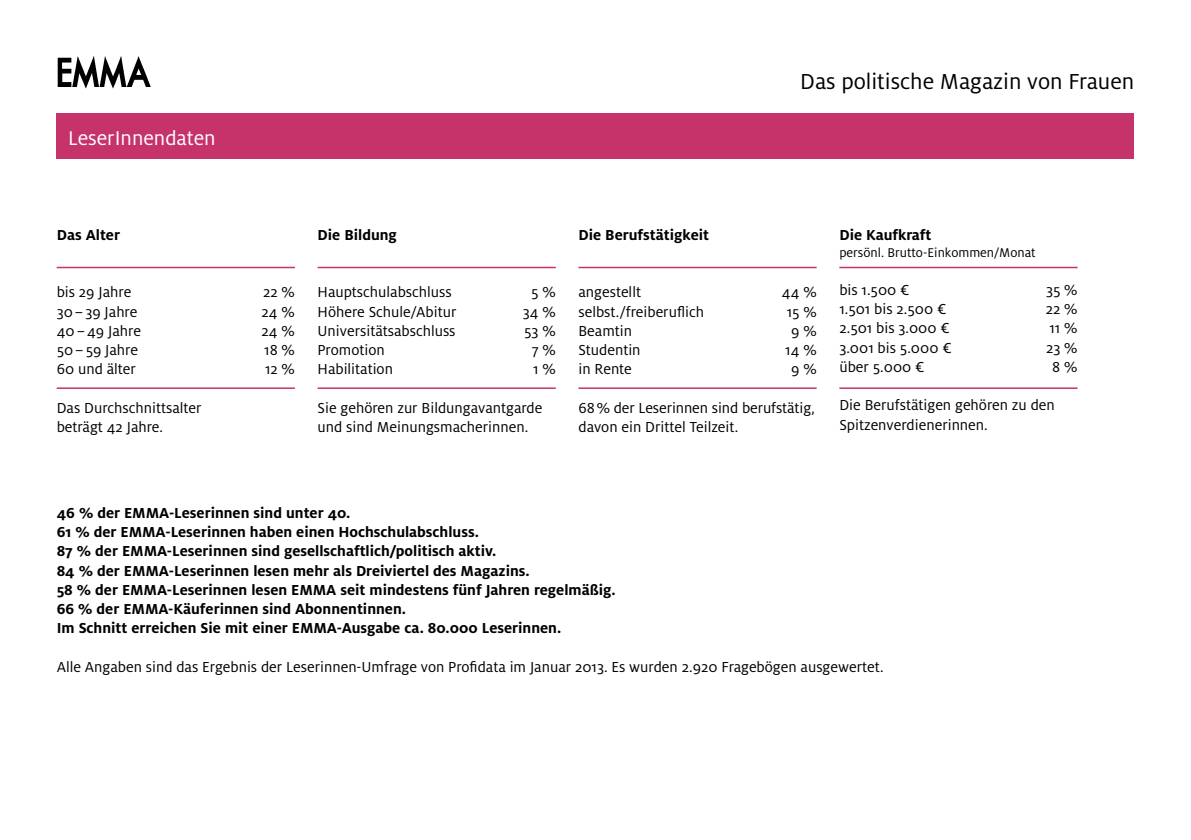
<style>
.page{position:relative;width:1191px;height:840px;background:#fff}
.page>*{position:absolute;margin:0;border:0;box-sizing:border-box;transform-origin:0 0}
.t1{font:24px "Milo Pro";color:#000}
.t2{font:22px "Milo Pro";color:#fff}
.t3{font:16px/19.2px "Milo Pro";color:#000}
.t4{font:700 16px/19.2px "Milo Pro";color:#000}
.t5{font:14px "Milo Pro";color:#000}
</style>
<div class="page">
<div style="left:57px;top:113px;width:1077px;height:46px;background:#c6336a"></div>
<img style="left:57px;top:56px;width:94px;height:33px">
<hr style="left:57px;top:266px;width:238px;height:2px;background:#c6336a">
<hr style="left:57px;top:387px;width:238px;height:2px;background:#c6336a">
<hr style="left:839px;top:266px;width:238px;height:2px;background:#c6336a">
<hr style="left:839px;top:387px;width:238px;height:2px;background:#c6336a">
<hr style="left:578px;top:266px;width:238px;height:2px;background:#c6336a">
<hr style="left:578px;top:387px;width:238px;height:2px;background:#c6336a">
<hr style="left:317px;top:266px;width:239px;height:2px;background:#c6336a">
<hr style="left:317px;top:387px;width:239px;height:2px;background:#c6336a">
<h2 class="t2" style="left:68px;top:126px;width:149px">LeserInnendaten</h2>
<h1 class="t1" style="left:800px;top:68px;width:335px">Das politische Magazin von Frauen</h1>
<p class="t4" style="left:57px;top:225px;width:65px">Das Alter</p>
<p class="t3" style="left:57px;top:283px;width:76px">bis 29 Jahre</p>
<p class="t3" style="left:263px;top:283px;width:33px">22 %</p>
<p class="t3" style="left:57px;top:302px;width:82px">30–39 Jahre</p>
<p class="t3" style="left:262px;top:302px;width:35px">24 %</p>
<p class="t3" style="left:57px;top:321px;width:86px">40–49 Jahre</p>
<p class="t3" style="left:262px;top:321px;width:35px">24 %</p>
<p class="t3" style="left:57px;top:340px;width:83px">50–59 Jahre</p>
<p class="t3" style="left:264px;top:340px;width:32px">18 %</p>
<p class="t3" style="left:57px;top:359px;width:81px">60 und älter</p>
<p class="t3" style="left:265px;top:359px;width:31px">12 %</p>
<p class="t3" style="left:57px;top:398px;width:146px">Das Durchschnittsalter beträgt 42 Jahre.</p>
<p class="t4" style="left:317px;top:225px;width:81px">Die Bildung</p>
<p class="t3" style="left:317px;top:283px;width:136px">Hauptschulabschluss</p>
<p class="t3" style="left:531px;top:283px;width:26px">5 %</p>
<p class="t3" style="left:317px;top:302px;width:140px">Höhere Schule/Abitur</p>
<p class="t3" style="left:523px;top:302px;width:35px">34 %</p>
<p class="t3" style="left:317px;top:321px;width:139px">Universitätsabschluss</p>
<p class="t3" style="left:524px;top:321px;width:33px">53 %</p>
<p class="t3" style="left:317px;top:340px;width:69px">Promotion</p>
<p class="t3" style="left:532px;top:340px;width:26px">7 %</p>
<p class="t3" style="left:317px;top:359px;width:77px">Habilitation</p>
<p class="t3" style="left:533px;top:359px;width:24px">1 %</p>
<p class="t3" style="left:317px;top:398px;width:226px">Sie gehören zur Bildungavantgarde und sind Meinungsmacherinnen.</p>
<p class="t4" style="left:578px;top:225px;width:132px">Die Berufstätigkeit</p>
<p class="t3" style="left:578px;top:283px;width:64px">angestellt</p>
<p class="t3" style="left:782px;top:283px;width:36px">44 %</p>
<p class="t3" style="left:578px;top:302px;width:127px">selbst./freiberuflich</p>
<p class="t3" style="left:786px;top:302px;width:31px">15 %</p>
<p class="t3" style="left:578px;top:321px;width:55px">Beamtin</p>
<p class="t3" style="left:791px;top:321px;width:27px">9 %</p>
<p class="t3" style="left:578px;top:340px;width:64px">Studentin</p>
<p class="t3" style="left:785px;top:340px;width:33px">14 %</p>
<p class="t3" style="left:578px;top:359px;width:55px">in Rente</p>
<p class="t3" style="left:791px;top:359px;width:27px">9 %</p>
<p class="t3" style="left:578px;top:398px;width:238px">68% der Leserinnen sind berufstätig, davon ein Drittel Teilzeit.</p>
<p class="t4" style="left:839px;top:225px;width:94px">Die Kaufkraft</p>
<p class="t5" style="left:839px;top:244px;width:198px">persönl. Brutto-Einkommen/Monat</p>
<p class="t3" style="left:839px;top:280px;width:72px">bis 1.500 €</p>
<p class="t3" style="left:1046px;top:280px;width:33px">35 %</p>
<p class="t3" style="left:839px;top:299px;width:109px">1.501 bis 2.500 €</p>
<p class="t3" style="left:1045px;top:299px;width:33px">22 %</p>
<p class="t3" style="left:839px;top:319px;width:112px">2.501 bis 3.000 €</p>
<p class="t3" style="left:1049px;top:319px;width:30px">11 %</p>
<p class="t3" style="left:839px;top:338px;width:114px">3.001 bis 5.000 €</p>
<p class="t3" style="left:1046px;top:338px;width:33px">23 %</p>
<p class="t3" style="left:839px;top:357px;width:87px">über 5.000 €</p>
<p class="t3" style="left:1052px;top:357px;width:27px">8 %</p>
<p class="t3" style="left:839px;top:395px;width:217px">Die Berufstätigen gehören zu den<br>Spitzenverdienerinnen.</p>
<p class="t4" style="left:57px;top:503px;width:560px">46 % der EMMA-Leserinnen sind unter 40.<br>61 % der EMMA-Leserinnen haben einen Hochschulabschluss.<br>87 % der EMMA-Leserinnen sind gesellschaftlich/politisch aktiv.<br>84 % der EMMA-Leserinnen lesen mehr als Dreiviertel des Magazins.<br>58 % der EMMA-Leserinnen lesen EMMA seit mindestens fünf Jahren regelmäßig.<br>66 % der EMMA-Käuferinnen sind Abonnentinnen.<br>Im Schnitt erreichen Sie mit einer EMMA-Ausgabe ca. 80.000 Leserinnen.</p>
<p class="t3" style="left:57px;top:656px;width:828px">Alle Angaben sind das Ergebnis der Leserinnen-Umfrage von Profidata im Januar 2013. Es wurden 2.920 Fragebögen ausgewertet.</p>
</div>
